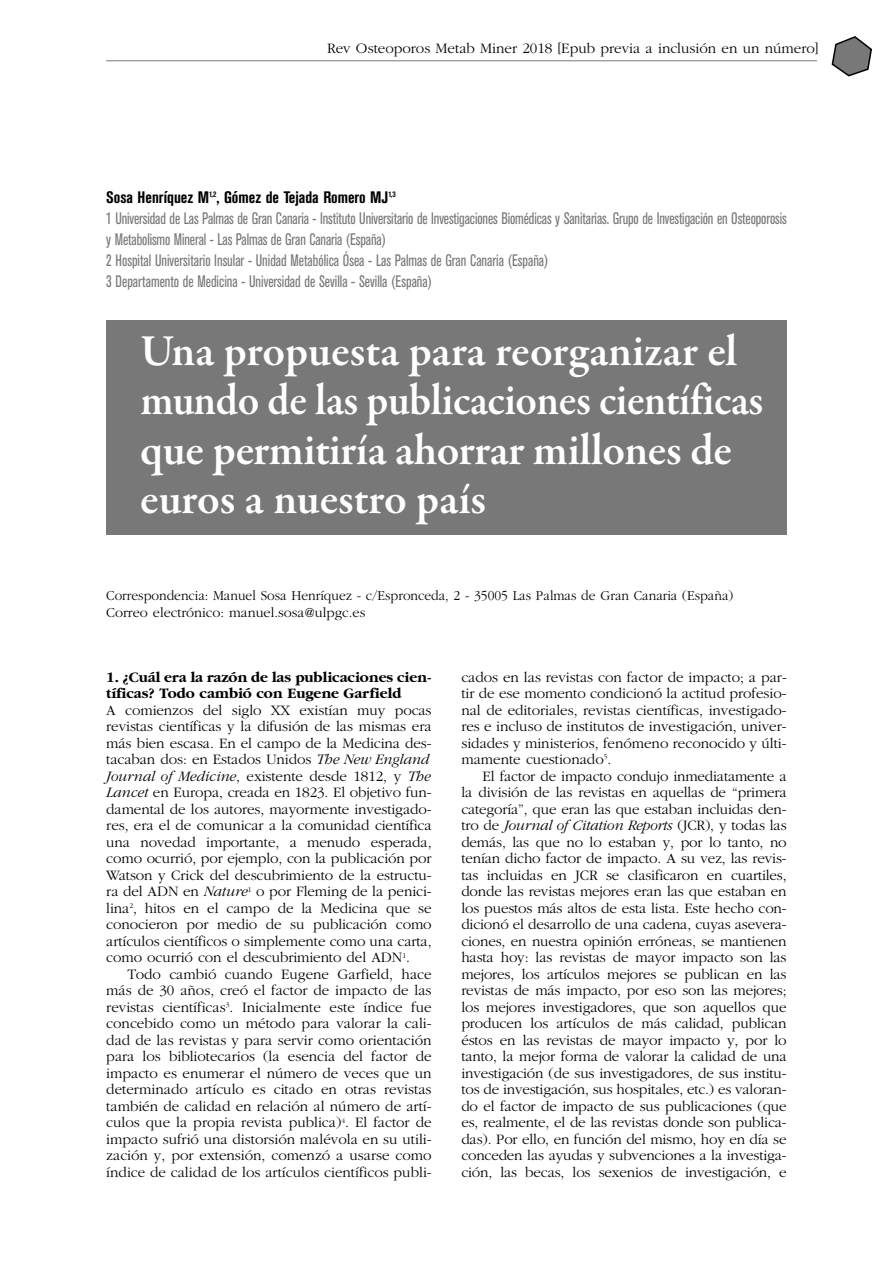
<style>
.page{position:relative;width:893px;height:1263px;background:#fff}
.page>*{position:absolute;margin:0;border:0;box-sizing:border-box;transform-origin:0 0}
.t1{font:600 45px/49.5px "Garamond Premr Pro";letter-spacing:-.01em;color:#fff}
.t2{font:condensed 16.5px/21px "Akzidenz Grotesk BE";letter-spacing:-.01em;color:#787878;scale:.9 1}
.t3{font:300 15px/16.5px "Garamond";letter-spacing:-.005em;color:#000;text-align:justify}
.t4{font:700 15px/16.5px "Garamond";color:#000}
.t5{font:300 14.25px/17.1px "Garamond";color:#000;scale:.95 1}
.s1{font-weight:700;color:#000}
.s2{font-style:italic}
</style>
<div class="page">
<svg style="left:832px;top:36px;width:40px;height:40px"></svg>
<hr style="left:106px;top:60px;width:711px;height:1px;background:#787878">
<div style="left:106px;top:320px;width:681px;height:215px;background:#787878"></div>
<p class="t3" style="left:327px;top:41px;width:493px">Rev Osteoporos Metab Miner 2018 [Epub previa a inclusión en un número]</p>
<p class="t2" style="left:106px;top:188px;width:757px"><span class="s1">Sosa Henríquez M</span><sup>1,2</sup><span class="s1">, Gómez de Tejada Romero MJ</span><sup>1,3<br></sup>1 Universidad de Las Palmas de Gran Canaria - Instituto Universitario de Investigaciones Biomédicas y Sanitarias. Grupo de Investigación en Osteoporosis y Metabolismo Mineral - Las Palmas de Gran Canaria (España)<br>2 Hospital Universitario Insular - Unidad Metabólica Ósea - Las Palmas de Gran Canaria (España)<br>3 Departamento de Medicina - Universidad de Sevilla - Sevilla (España)</p>
<h1 class="t1" style="left:140px;top:330px;width:624px">Una propuesta para reorganizar el mundo de las publicaciones científicas que permitiría ahorrar millones de euros a nuestro país</h1>
<p class="t5" style="left:106px;top:588px;width:662px">Correspondencia: Manuel Sosa Henríquez - c/Espronceda, 2 - 35005 Las Palmas de Gran Canaria (España)<br>Correo electrónico: manuel.sosa@ulpgc.es</p>
<p class="t4" style="left:106px;top:670px;width:327px">1. ¿Cuál era la razón de las publicaciones cien&shy;tíficas? Todo cambió con Eugene Garfield</p>
<p class="t3" style="left:106px;top:703px;width:327px;text-align:left">A comienzos del siglo XX existían muy pocas revistas científicas y la difusión de las mismas era más bien escasa. En el campo de la Medicina des&shy;tacaban dos: en Estados Unidos <span class="s2">The New England Journal of Medicine</span>, existente desde 1812, y <span class="s2">The Lancet</span> en Europa, creada en 1823. El objetivo fun&shy;damental de los autores, mayormente investigado&shy;res, era el de comunicar a la comunidad científica una novedad importante, a menudo esperada, como ocurrió, por ejemplo, con la publicación por Watson y Crick del descubrimiento de la estructu&shy;ra del ADN en <span class="s2">Nature</span><sup>1</sup> o por Fleming de la penici&shy;lina<sup>2</sup>, hitos en el campo de la Medicina que se conocieron por medio de su publicación como artículos científicos o simplemente como una carta, como ocurrió con el descubrimiento del ADN<sup>1</sup>.</p>
<p class="t3" style="left:106px;top:967px;width:327px;text-indent:21px">Todo cambió cuando Eugene Garfield, hace más de 30 años, creó el factor de impacto de las revistas científicas<sup>3</sup>. Inicialmente este índice fue concebido como un método para valorar la cali&shy;dad de las revistas y para servir como orientación para los bibliotecarios (la esencia del factor de impacto es enumerar el número de veces que un determinado artículo es citado en otras revistas también de calidad en relación al número de artí&shy;culos que la propia revista publica)<sup>4</sup>. El factor de impacto sufrió una distorsión malévola en su utili&shy;zación y, por extensión, comenzó a usarse como índice de calidad de los artículos científicos publi-</p>
<p class="t3" style="left:461px;top:670px;width:327px">cados en las revistas con factor de impacto; a par&shy;tir de ese momento condicionó la actitud profesio&shy;nal de editoriales, revistas científicas, investigado&shy;res e incluso de institutos de investigación, univer&shy;sidades y ministerios, fenómeno reconocido y últi&shy;mamente cuestionado<sup>5</sup>.</p>
<p class="t3" style="left:461px;top:769px;width:327px;text-indent:21px">El factor de impacto condujo inmediatamente a la división de las revistas en aquellas de “primera categoría”, que eran las que estaban incluidas den&shy;tro de <span class="s2">Journal of Citation Reports</span> (JCR), y todas las demás, las que no lo estaban y, por lo tanto, no tenían dicho factor de impacto. A su vez, las revis&shy;tas incluidas en JCR se clasificaron en cuartiles, donde las revistas mejores eran las que estaban en los puestos más altos de esta lista. Este hecho con&shy;dicionó el desarrollo de una cadena, cuyas asevera&shy;ciones, en nuestra opinión erróneas, se mantienen hasta hoy: las revistas de mayor impacto son las mejores, los artículos mejores se publican en las revistas de más impacto, por eso son las mejores; los mejores investigadores, que son aquellos que producen los artículos de más calidad, publican éstos en las revistas de mayor impacto y, por lo tanto, la mejor forma de valorar la calidad de una investigación (de sus investigadores, de sus institu&shy;tos de investigación, sus hospitales, etc.) es valoran&shy;do el factor de impacto de sus publicaciones (que es, realmente, el de las revistas donde son publica&shy;das). Por ello, en función del mismo, hoy en día se conceden las ayudas y subvenciones a la investiga&shy;ción, las becas, los sexenios de investigación, e</p>
</div>
